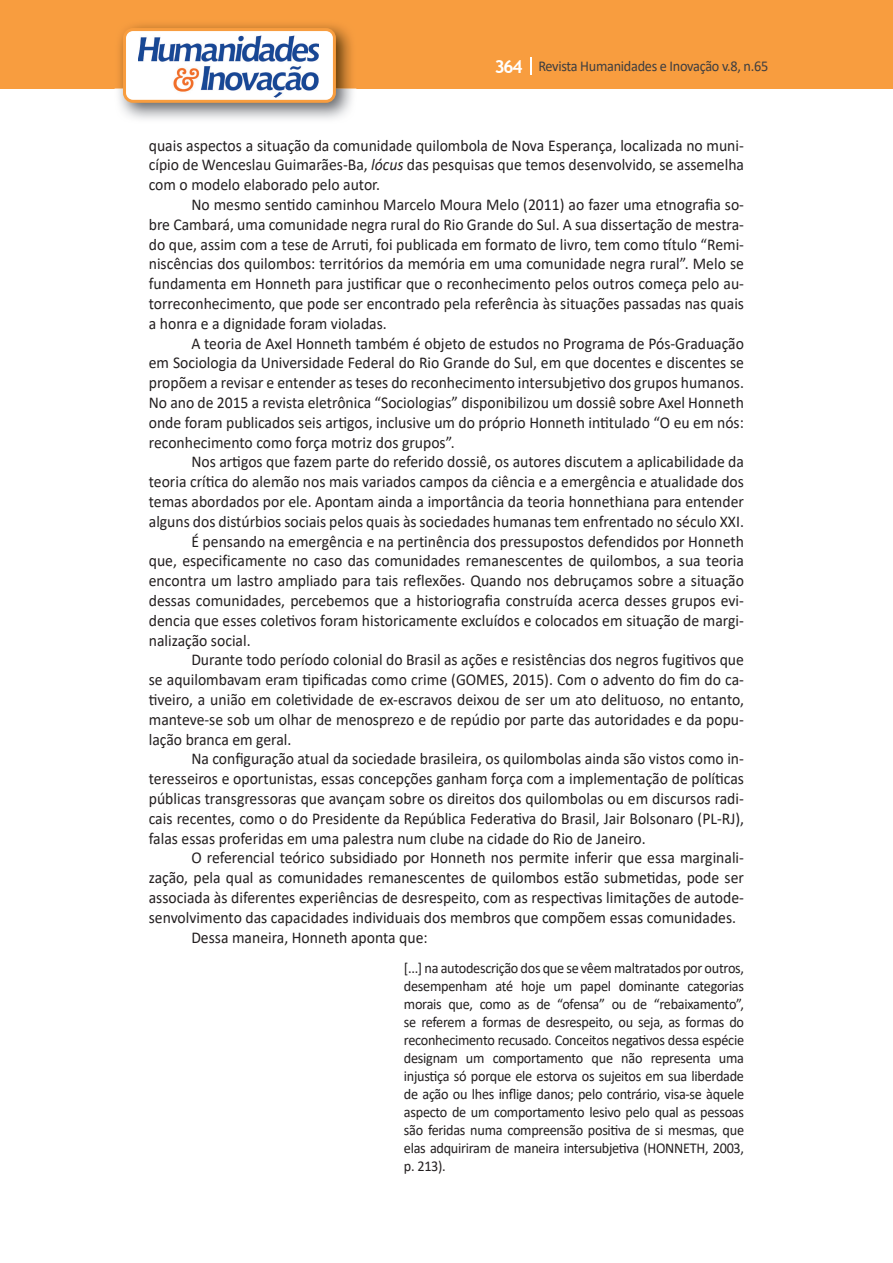
<style>
.page{position:relative;width:893px;height:1263px;background:#fff}
.page>*{position:absolute;margin:0;border:0;box-sizing:border-box;transform-origin:0 0}
.t1{font:16.5px/19.8px "Calibri";color:#231f20;text-align:justify;scale:.95 1}
.t2{font:15px/18px "Calibri";letter-spacing:-.02em;color:#231f20;text-align:justify;scale:.95 1}
.t3{font:15px "Calibri";letter-spacing:-.02em;color:#3e3e3f;scale:.95 1}
.s1{font-family:"Trebuchet MS";font-weight:700;font-size:18px;color:#fff}
.s2{font-style:italic}
</style>
<div class="page">
<div style="left:0;top:0;width:893px;height:88px;background:#f89d3f"></div>
<svg style="left:530px;top:57px;width:2px;height:18px"></svg>
<img style="left:115px;top:24px;width:241px;height:95px">
<div style="left:125px;top:30px;width:209px;height:71px;background:#fff;border-radius:9px"></div>
<img style="left:138px;top:35px;width:181px;height:62px">
<div style="left:123px;top:28px;width:213px;height:75px;border:3px solid #f89d3f;border-radius:9px"></div>
<p class="t3" style="left:495px;top:56px;width:290px"><span class="s1">364</span> Revista Humanidades e Inovação v.8, n.65</p>
<p class="t1" style="left:149px;top:135px;width:628px">quais aspectos a situação da comunidade quilombola de Nova Esperança, localizada no muni&shy;cípio de Wenceslau Guimarães-Ba, <span class="s2">lócus</span> das pesquisas que temos desenvolvido, se assemelha com o modelo elaborado pelo autor.</p>
<p class="t1" style="left:149px;top:194px;width:628px;text-indent:43px">No mesmo sentido caminhou Marcelo Moura Melo (2011) ao fazer uma etnografia so&shy;bre Cambará, uma comunidade negra rural do Rio Grande do Sul. A sua dissertação de mestra&shy;do que, assim com a tese de Arruti, foi publicada em formato de livro, tem como tulo “Remi&shy;niscências dos quilombos: territórios da memória em uma comunidade negra rural”. Melo se fundamenta em Honneth para justificar que o reconhecimento pelos outros começa pelo au&shy;torreconhecimento, que pode ser encontrado pela referência às situações passadas nas quais a honra e a dignidade foram violadas.</p>
<p class="t1" style="left:149px;top:333px;width:628px;text-indent:43px">A teoria de Axel Honneth também é objeto de estudos no Programa de Pós-Graduação em Sociologia da Universidade Federal do Rio Grande do Sul, em que docentes e discentes se propõem a revisar e entender as teses do reconhecimento intersubjetivo dos grupos humanos.<br>No ano de 2015 a revista eletrônica “Sociologias” disponibilizou um dossiê sobre Axel Honneth onde foram publicados seis artigos, inclusive um do próprio Honneth intitulado “O eu em nós: reconhecimento como força motriz dos grupos”.</p>
<p class="t1" style="left:191px;top:452px;width:583px">Nos artigos que fazem parte do referido dossiê, os autores discutem a aplicabilidade da</p>
<p class="t1" style="left:149px;top:471px;width:628px">teoria crítica do alemão nos mais variados campos da ciência e a emergência e atualidade dos</p>
<p class="t1" style="left:149px;top:491px;width:628px">temas abordados por ele. Apontam ainda a importância da teoria honnethiana para entender</p>
<p class="t1" style="left:149px;top:511px;width:628px">alguns dos distúrbios sociais pelos quais às sociedades humanas tem enfrentado no século XXI.</p>
<p class="t1" style="left:191px;top:531px;width:583px">É pensando na emergência e na pertinência dos pressupostos defendidos por Honneth</p>
<p class="t1" style="left:149px;top:551px;width:628px">que, especificamente no caso das comunidades remanescentes de quilombos, a sua teoria</p>
<p class="t1" style="left:149px;top:570px;width:628px">encontra um lastro ampliado para tais reflexões. Quando nos debruçamos sobre a situação</p>
<p class="t1" style="left:149px;top:590px;width:628px">dessas comunidades, percebemos que a historiografia construída acerca desses grupos evi-</p>
<p class="t1" style="left:149px;top:610px;width:628px">dencia que esses coletivos foram historicamente excluídos e colocados em situação de margi-</p>
<p class="t1" style="left:149px;top:630px;width:109px">nalização social.</p>
<p class="t1" style="left:191px;top:650px;width:583px">Durante todo período colonial do Brasil as ações e resistências dos negros fugitivos que</p>
<p class="t1" style="left:149px;top:669px;width:628px">se aquilombavam eram tipificadas como crime (GOMES, 2015). Com o advento do fim do ca-</p>
<p class="t1" style="left:149px;top:689px;width:628px">tiveiro, a união em coletividade de ex-escravos deixou de ser um ato delituoso, no entanto,</p>
<p class="t1" style="left:149px;top:709px;width:628px">manteve-se sob um olhar de menosprezo e de repúdio por parte das autoridades e da popu-</p>
<p class="t1" style="left:149px;top:729px;width:152px">lação branca em geral.</p>
<p class="t1" style="left:191px;top:749px;width:583px">Na configuração atual da sociedade brasileira, os quilombolas ainda são vistos como in-</p>
<p class="t1" style="left:149px;top:768px;width:628px">teresseiros e oportunistas, essas concepções ganham força com a implementação de políticas</p>
<p class="t1" style="left:149px;top:788px;width:628px">públicas transgressoras que avançam sobre os direitos dos quilombolas ou em discursos radi-</p>
<p class="t1" style="left:149px;top:808px;width:628px">cais recentes, como o do Presidente da República Federativa do Brasil, Jair Bolsonaro (PL-RJ),</p>
<p class="t1" style="left:149px;top:828px;width:525px">falas essas proferidas em uma palestra num clube na cidade do Rio de Janeiro.</p>
<p class="t1" style="left:191px;top:848px;width:583px">O referencial teórico subsidiado por Honneth nos permite inferir que essa marginali-</p>
<p class="t1" style="left:149px;top:867px;width:628px">zação, pela qual as comunidades remanescentes de quilombos estão submetidas, pode ser</p>
<p class="t1" style="left:149px;top:887px;width:628px">associada às diferentes experiências de desrespeito, com as respectivas limitações de autode-</p>
<p class="t1" style="left:149px;top:907px;width:620px">senvolvimento das capacidades individuais dos membros que compõem essas comunidades.</p>
<p class="t1" style="left:191px;top:927px;width:250px">Dessa maneira, Honneth aponta que:</p>
<p class="t2" style="left:404px;top:959px;width:360px">[...] na autodescrição dos que se vêem maltratados por outros, desempenham até hoje um papel dominante categorias morais que, como as de “ofensa” ou de “rebaixamento”, se referem a formas de desrespeito, ou seja, as formas do reconhecimento recusado. Conceitos negativos dessa espécie designam um comportamento que não representa uma injustiça só porque ele estorva os sujeitos em sua liberdade de ação ou lhes inflige danos; pelo contrário, visa-se àquele aspecto de um comportamento lesivo pelo qual as pessoas são feridas numa compreensão positiva de si mesmas, que elas adquiriram de maneira intersubjetiva (HONNETH, 2003, p. 213).</p>
</div>
